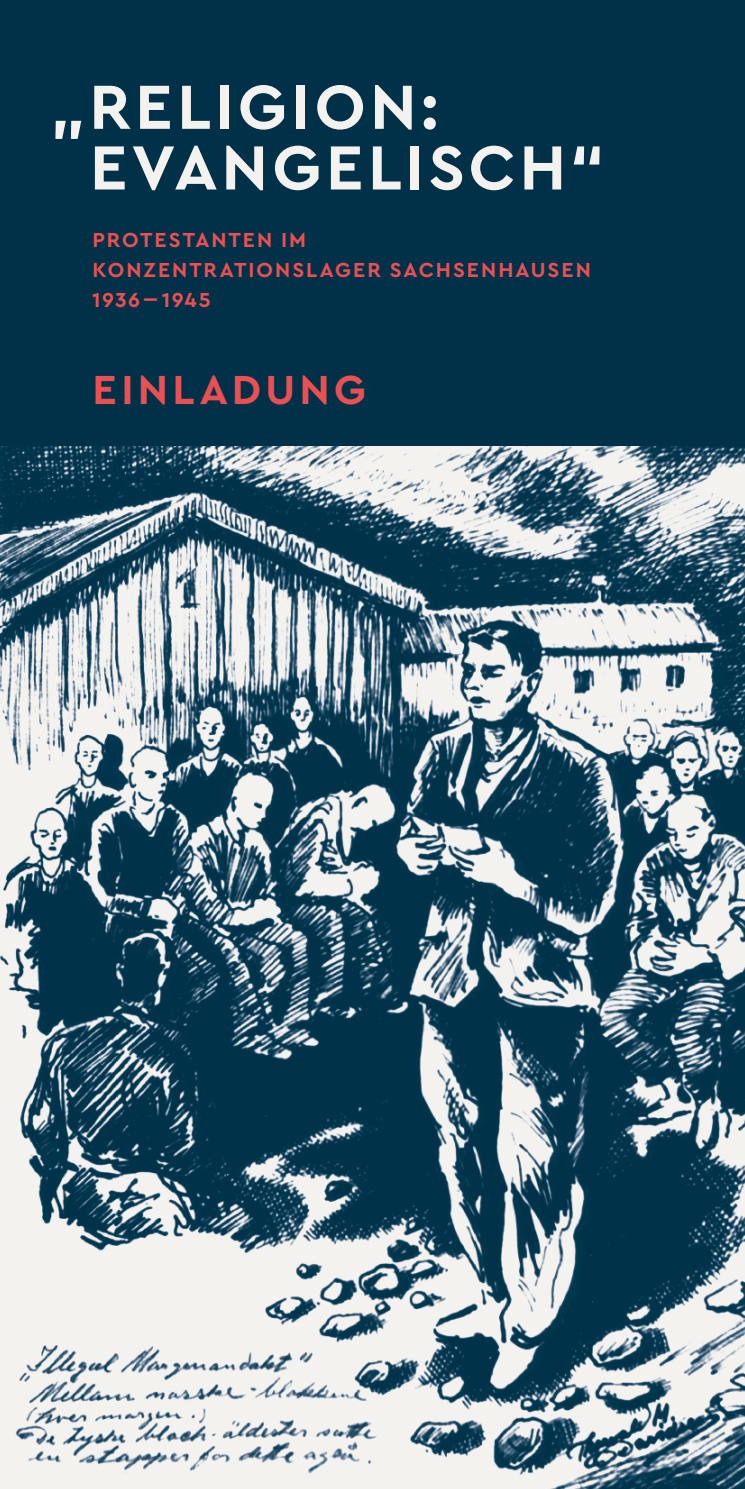
<style>
.page{position:relative;width:745px;height:1489px;background:#fff}
.page>*{position:absolute;margin:0;border:0;box-sizing:border-box;transform-origin:0 0}
.t1{font:700 65.25px/60.8px "Cera PRO";letter-spacing:.07em;color:#f3f2ee}
.t2{font:700 42.5px "Cera PRO";letter-spacing:.1em;color:#ea5051}
.t3{font:700 21.25px/30px "Cera PRO";letter-spacing:.09em;color:#ea5051}
</style>
<div class="page">
<div style="left:0;top:0;width:744px;height:446px;background:#003149"></div>
<img style="left:0;top:446px;width:744px;height:1042px">
<h1 class="t1" style="left:90px;top:74px;width:516px;text-indent:-40px">„RELIGION:<br>EVANGELISCH“</h1>
<p class="t3" style="left:92px;top:224px;width:500px">PROTESTANTEN IM<br>KONZENTRATIONSLAGER SACHSENHAUSEN<br>1936–1945</p>
<h2 class="t2" style="left:93px;top:362px;width:275px">EINLADUNG</h2>
</div>
